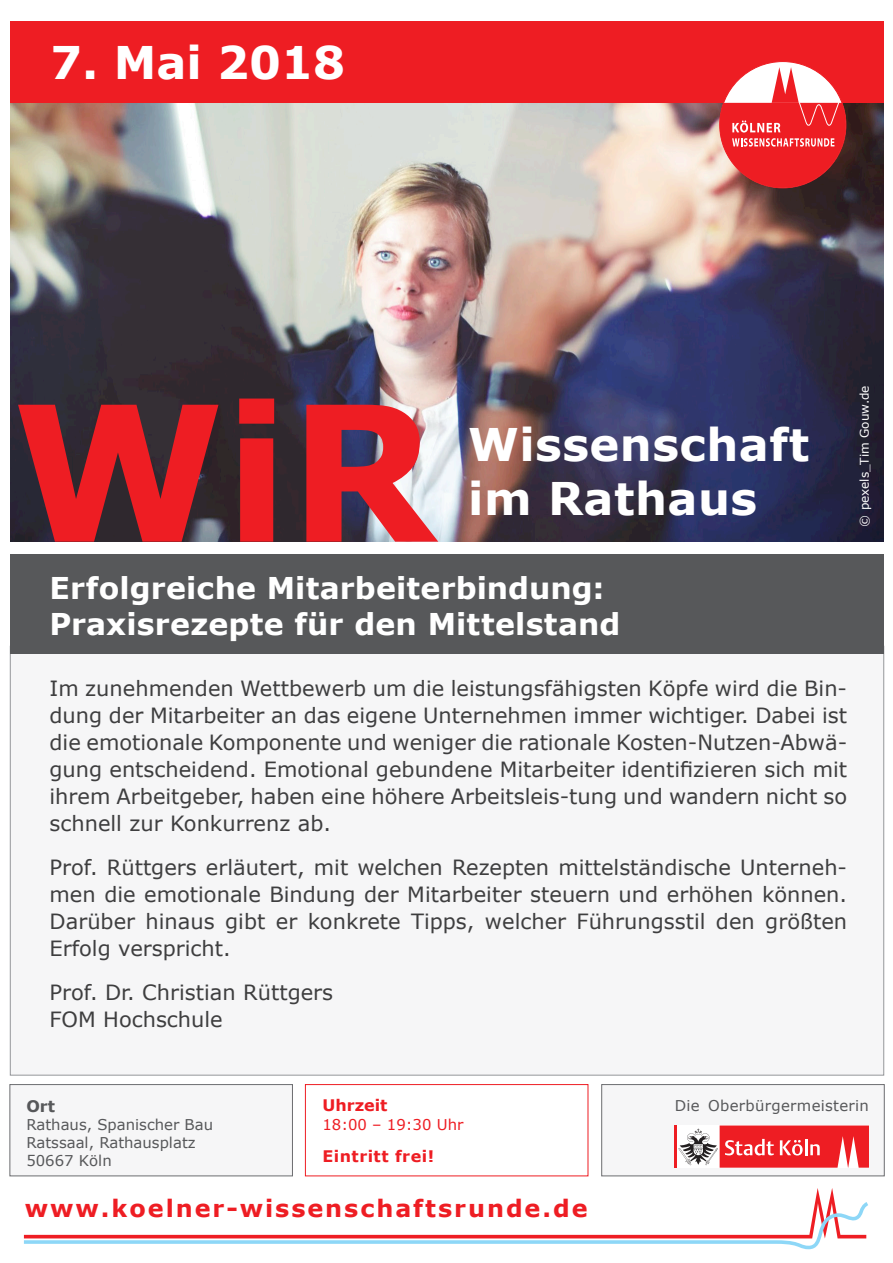
<style>
.page{position:relative;width:893px;height:1263px;background:#fff}
.page>*{position:absolute;margin:0;border:0;box-sizing:border-box;transform-origin:0 0}
.t1{font:700 188.4px "Verdana";color:#ee1d23}
.t2{font:700 45px/54px "Verdana";letter-spacing:.01em;color:#fff}
.t3{font:700 30px/36px "Verdana";letter-spacing:.005em;color:#fff}
.t4{font:700 23.85px "Verdana";letter-spacing:.08em;color:#ee1d23}
.t5{font:21px/27px "Verdana";color:#3e3e3f;text-align:justify}
.t6{font:700 15.9px "Verdana";letter-spacing:.03em;color:#ee1d23}
.t7{font:700 15.9px "Verdana";color:#ee1d23}
.t8{font:700 15.9px "Verdana";color:#57585a}
.t9{font:14.85px/18px "Verdana";color:#57585a}
.t10{font:14.85px "Verdana";letter-spacing:.02em;color:#57585a}
.t11{font:14.85px "Verdana";color:#ee1d23}
.t12{font:12px "Verdana";color:#fff}
</style>
<div class="page">
<div style="left:10px;top:646px;width:874px;height:429px;background:#f6f6f7;border:1px solid #95979a"></div>
<div style="left:10px;top:21px;width:873px;height:83px;background:#ee1d23"></div>
<div style="left:601px;top:1084px;width:283px;height:92px;background:#f6f6f7;border:1px solid #6c6d70"></div>
<div style="left:305px;top:1084px;width:283px;height:92px;border:1px solid #ee1d23"></div>
<div style="left:10px;top:1084px;width:283px;height:92px;background:#f6f6f7;border:1px solid #6c6d70"></div>
<svg style="left:24px;top:1188px;width:844px;height:61px"></svg>
<div style="left:677px;top:1125px;width:43px;height:43px;background:#fff"></div>
<hr style="left:675px;top:1125px;width:2px;height:43px;background:#ee1d23">
<svg style="left:679px;top:1125px;width:190px;height:43px"></svg>
<div style="left:10px;top:554px;width:874px;height:100px;background:#57585a"></div>
<img style="left:10px;top:103px;width:874px;height:439px">
<svg style="left:719px;top:67px;width:127px;height:121px;background:#e5585b"></svg>
<h2 class="t2" style="left:50px;top:35px;width:297px">7. Mai 2018</h2>
<h1 class="t1" style="left:12px;top:340px;width:426px">WiR</h1>
<h3 class="t3" style="left:50px;top:570px;width:572px">Erfolgreiche Mitarbeiterbindung:<br>Praxisrezepte für den Mittelstand</h3>
<p class="t5" style="left:50px;top:675px;width:799px">Im zunehmenden Wettbewerb um die leistungsfähigsten Köpfe wird die Bin&shy;dung der Mitarbeiter an das eigene Unternehmen immer wichtiger. Dabei ist die emotionale Komponente und weniger die rationale Kosten-Nutzen-Abwä&shy;gung entscheidend. Emotional gebundene Mitarbeiter identifizieren sich mit ihrem Arbeitgeber, haben eine höhere Arbeitsleis-tung und wandern nicht so schnell zur Konkurrenz ab.</p>
<p class="t5" style="left:50px;top:854px;width:799px">Prof. Rüttgers erläutert, mit welchen Rezepten mittelständische Unterneh&shy;men die emotionale Bindung der Mitarbeiter steuern und erhöhen können.<br>Darüber hinaus gibt er konkrete Tipps, welcher Führungsstil den größten Erfolg verspricht.</p>
<p class="t5" style="left:50px;top:978px;width:285px">Prof. Dr. Christian Rüttgers<br>FOM Hochschule</p>
<h2 class="t2" style="left:468px;top:417px;width:343px">Wissenschaft im Rathaus</h2>
<p class="t12" style="left:856px;top:527px;width:143px;rotate:-90deg">© pexels_Tim Gouw.de</p>
<p class="t7" style="left:322px;top:1094px;width:67px">Uhrzeit</p>
<p class="t11" style="left:322px;top:1114px;width:142px">18:00 – 19:30 Uhr</p>
<p class="t8" style="left:26px;top:1095px;width:30px">Ort</p>
<p class="t10" style="left:675px;top:1095px;width:196px">Die Oberbürgermeisterin</p>
<p class="t9" style="left:26px;top:1115px;width:188px">Rathaus, Spanischer Bau<br>Ratssaal, Rathausplatz<br>50667 Köln</p>
<p class="t4" style="left:25px;top:1191px;width:564px">www.koelner-wissenschaftsrunde.de</p>
<p class="t6" style="left:322px;top:1145px;width:113px">Eintritt frei!</p>
</div>
